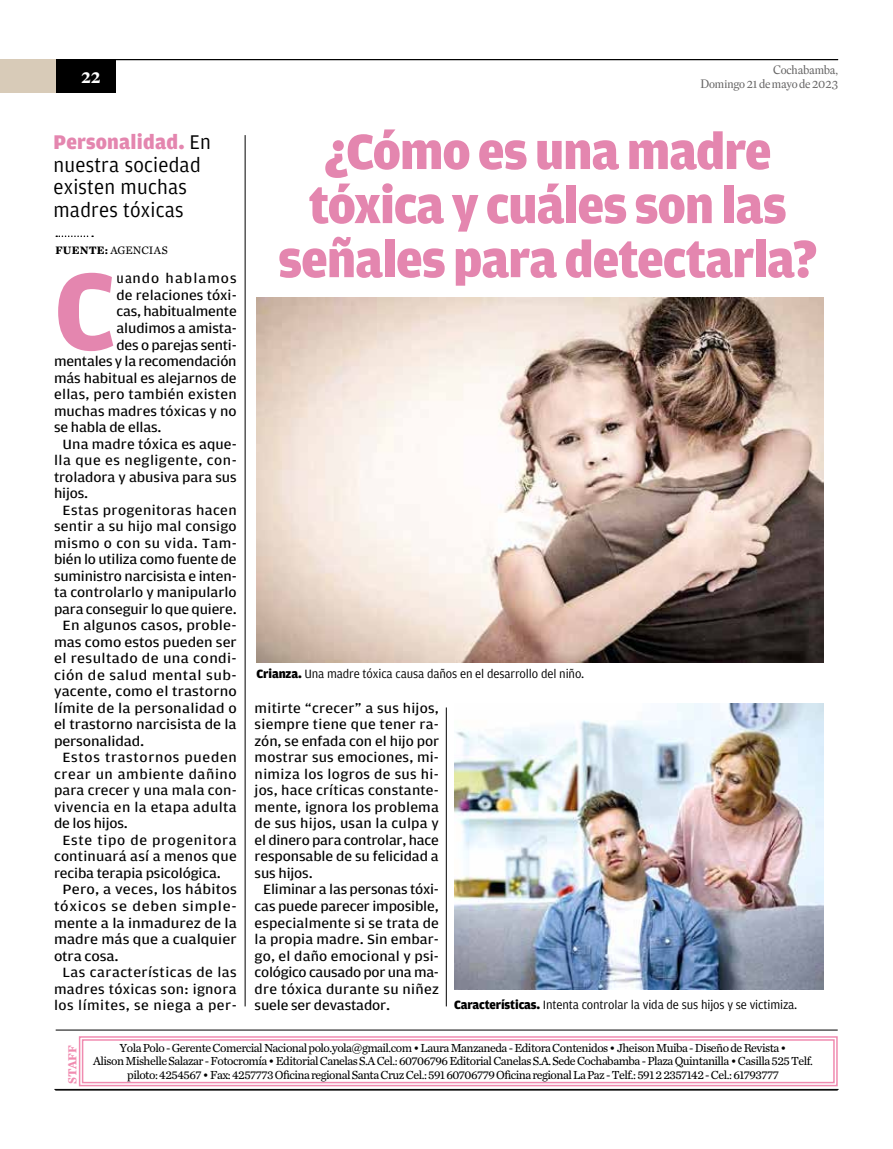
<style>
.page{position:relative;width:893px;height:1149px;background:#fff}
.page>*{position:absolute;margin:0;border:0;box-sizing:border-box;transform-origin:0 0}
.t1{font:700 115.65px "Amplitude";color:#e486af}
.t2{font:900 52.5px/54px "Amplitude";letter-spacing:-.02em;color:#e486af;text-align:center}
.t3{font:21px/22.5px "Amplitude";letter-spacing:.01em;color:#000}
.t4{font:700 18px "Eudald Headline";color:#fff}
.t5{font:14.25px "Amplitude";letter-spacing:.005em;color:#000;scale:1.13 1}
.t6{font:14.25px "Amplitude";letter-spacing:-.015em;color:#000;scale:1.13 1}
.t7{font:14.25px "Amplitude";letter-spacing:.005em;color:#000;scale:1.16 1}
.t8{font:14.25px "Amplitude";letter-spacing:.005em;color:#000;scale:1.17 1}
.t9{font:14.25px "Amplitude";letter-spacing:.03em;color:#000;scale:1.13 1}
.t10{font:14.25px "Amplitude";letter-spacing:.025em;color:#000;scale:1.13 1}
.t11{font:14.25px "Amplitude";letter-spacing:.04em;color:#000;scale:1.13 1}
.t12{font:14.25px "Amplitude";letter-spacing:.03em;color:#000;scale:1.16 1}
.t13{font:14.25px "Amplitude";letter-spacing:.035em;color:#000;scale:1.13 1}
.t14{font:14.25px "Amplitude";letter-spacing:.04em;color:#000;scale:1.17 1}
.t15{font:14.25px "Amplitude";letter-spacing:.065em;color:#000}
.t16{font:12.75px "Amplitude";letter-spacing:-.01em;color:#000}
.t17{font:12.15px/13.5px "Chronicle Text G2";letter-spacing:-.04em;color:#000;text-align:center}
.t18{font:700 12.15px "Chronicle Text G2";color:#f08bb0}
.t19{font:12px "Eudald Headline";letter-spacing:-.02em;color:#646363}
.t20{font:11.25px "Chronicle Text G2";letter-spacing:.005em;color:#000}
.s1{font-weight:900;color:#e486af}
.s2{font-weight:700}
.s3{font-weight:900}
</style>
<div class="page">
<hr style="left:55px;top:1089px;width:783px;height:1px;background:#000">
<svg style="left:78px;top:1036px;width:760px;height:50px"></svg>
<div style="left:82px;top:1038px;width:753px;height:44px;border:1px solid #f08bb0"></div>
<hr style="left:56px;top:1029px;width:782px;height:1px;background:#000">
<svg style="left:56px;top:235px;width:37px;height:2px"></svg>
<hr style="left:245px;top:135px;width:1px;height:871px;background:#000">
<hr style="left:446px;top:707px;width:1px;height:299px;background:#000">
<img style="left:256px;top:297px;width:568px;height:364px">
<img style="left:454px;top:703px;width:370px;height:286px">
<hr style="left:54px;top:1088px;width:784px;height:1px;background:#000">
<hr style="left:70px;top:59px;width:768px;height:1px;background:#000">
<div style="left:55px;top:59px;width:61px;height:34px;background:#000"></div>
<div style="left:0;top:59px;width:55px;height:34px;background:#d8cbb8"></div>
<p class="t4" style="left:81px;top:64px;width:21px">22</p>
<h3 class="t3" style="left:54px;top:131px;width:159px"><span class="s1">Personalidad.</span> En nuestra sociedad existen muchas madres tóxicas</h3>
<p class="t20" style="left:55px;top:242px;width:114px"><span class="s2">FUENTE:</span> AGENCIAS</p>
<h1 class="t1" style="left:54px;top:247px;width:63px">C</h1>
<p class="t15" style="left:117px;top:271px;width:122px">uando hablamos</p>
<p class="t5" style="left:117px;top:287px;width:108px">de relaciones tóxi-</p>
<p class="t6" style="left:117px;top:304px;width:108px">cas, habitualmente</p>
<p class="t5" style="left:117px;top:320px;width:108px">aludimos a amista-</p>
<p class="t6" style="left:117px;top:337px;width:108px">des o parejas senti-</p>
<p class="t6" style="left:54px;top:353px;width:163px">mentales y la recomendación</p>
<p class="t5" style="left:54px;top:370px;width:163px">más habitual es alejarnos de</p>
<p class="t5" style="left:54px;top:386px;width:163px">ellas, pero también existen</p>
<p class="t5" style="left:54px;top:403px;width:163px">muchas madres tóxicas y no</p>
<p class="t5" style="left:54px;top:419px;width:97px">se habla de ellas.</p>
<p class="t5" style="left:63px;top:436px;width:156px">Una madre tóxica es aque-</p>
<p class="t9" style="left:54px;top:452px;width:163px">lla que es negligente, con-</p>
<p class="t5" style="left:54px;top:469px;width:163px">troladora y abusiva para sus</p>
<p class="t5" style="left:54px;top:485px;width:32px">hijos.</p>
<p class="t10" style="left:63px;top:502px;width:156px">Estas progenitoras hacen</p>
<p class="t5" style="left:54px;top:518px;width:163px">sentir a su hijo mal consigo</p>
<p class="t10" style="left:54px;top:535px;width:163px">mismo o con su vida. Tam-</p>
<p class="t6" style="left:54px;top:551px;width:163px">bién lo utiliza como fuente de</p>
<p class="t5" style="left:54px;top:568px;width:163px">suministro narcisista e inten-</p>
<p class="t5" style="left:54px;top:584px;width:163px">ta controlarlo y manipularlo</p>
<p class="t5" style="left:54px;top:601px;width:163px">para conseguir lo que quiere.</p>
<p class="t7" style="left:63px;top:617px;width:152px">En algunos casos, proble-</p>
<p class="t7" style="left:54px;top:634px;width:159px">mas como estos pueden ser</p>
<p class="t7" style="left:54px;top:650px;width:159px">el resultado de una condi-</p>
<p class="t12" style="left:54px;top:667px;width:159px">ción de salud mental sub-</p>
<p class="t7" style="left:54px;top:683px;width:159px">yacente, como el trastorno</p>
<p class="t7" style="left:54px;top:700px;width:159px">límite de la personalidad o</p>
<p class="t7" style="left:54px;top:716px;width:159px">el trastorno narcisista de la</p>
<p class="t7" style="left:54px;top:733px;width:79px">personalidad.</p>
<p class="t11" style="left:63px;top:749px;width:156px">Estos trastornos pueden</p>
<p class="t13" style="left:54px;top:766px;width:163px">crear un ambiente dañino</p>
<p class="t5" style="left:54px;top:782px;width:163px">para crecer y una mala con-</p>
<p class="t5" style="left:54px;top:799px;width:163px">vivencia en la etapa adulta</p>
<p class="t5" style="left:54px;top:815px;width:67px">de los hijos.</p>
<p class="t11" style="left:63px;top:832px;width:156px">Este tipo de progenitora</p>
<p class="t5" style="left:54px;top:848px;width:163px">continuará así a menos que</p>
<p class="t5" style="left:54px;top:865px;width:149px">reciba terapia psicológica.</p>
<p class="t8" style="left:63px;top:881px;width:150px">Pero, a veces, los hábitos</p>
<p class="t14" style="left:54px;top:898px;width:158px">tóxicos se deben simple-</p>
<p class="t8" style="left:54px;top:914px;width:158px">mente a la inmadurez de la</p>
<p class="t8" style="left:54px;top:931px;width:158px">madre más que a cualquier</p>
<p class="t8" style="left:54px;top:947px;width:57px">otra cosa.</p>
<p class="t9" style="left:63px;top:964px;width:156px">Las características de las</p>
<p class="t5" style="left:54px;top:980px;width:163px">madres tóxicas son: ignora</p>
<p class="t9" style="left:54px;top:997px;width:163px">los límites, se niega a per-</p>
<p class="t19" style="left:773px;top:63px;width:66px">Cochabamba,</p>
<p class="t19" style="left:701px;top:77px;width:139px">Domingo 21 de mayo de 2023</p>
<h2 class="t2" style="left:278px;top:125px;width:540px">¿Cómo es una madre tóxica y cuáles son las señales para detectarla?</h2>
<p class="t16" style="left:256px;top:666px;width:329px"><span class="s3">Crianza.</span> Una madre tóxica causa daños en el desarrollo del niño.</p>
<p class="t5" style="left:255px;top:700px;width:165px">mitirte “crecer” a sus hijos,</p>
<p class="t5" style="left:255px;top:716px;width:165px">siempre tiene que tener ra-</p>
<p class="t5" style="left:255px;top:733px;width:165px">zón, se enfada con el hijo por</p>
<p class="t5" style="left:255px;top:749px;width:165px">mostrar sus emociones, mi-</p>
<p class="t5" style="left:255px;top:766px;width:165px">nimiza los logros de sus hi-</p>
<p class="t5" style="left:255px;top:782px;width:165px">jos, hace críticas constante-</p>
<p class="t5" style="left:255px;top:799px;width:165px">mente, ignora los problema</p>
<p class="t5" style="left:255px;top:815px;width:165px">de sus hijos, usan la culpa y</p>
<p class="t6" style="left:255px;top:832px;width:165px">el dinero para controlar, hace</p>
<p class="t5" style="left:255px;top:848px;width:165px">responsable de su felicidad a</p>
<p class="t5" style="left:255px;top:865px;width:53px">sus hijos.</p>
<p class="t6" style="left:263px;top:881px;width:157px">Eliminar a las personas tóxi-</p>
<p class="t5" style="left:255px;top:898px;width:164px">cas puede parecer imposible,</p>
<p class="t5" style="left:255px;top:914px;width:165px">especialmente si se trata de</p>
<p class="t5" style="left:255px;top:931px;width:165px">la propia madre. Sin embar-</p>
<p class="t5" style="left:255px;top:947px;width:165px">go, el daño emocional y psi-</p>
<p class="t6" style="left:255px;top:964px;width:165px">cológico causado por una ma-</p>
<p class="t5" style="left:255px;top:980px;width:165px">dre tóxica durante su niñez</p>
<p class="t5" style="left:255px;top:997px;width:121px">suele ser devastador.</p>
<p class="t16" style="left:454px;top:996px;width:345px"><span class="s3">Características.</span> Intenta controlar la vida de sus hijos y se victimiza.</p>
<p class="t18" style="left:63px;top:1083px;width:40px;rotate:-90deg">STAFF</p>
<p class="t17" style="left:93px;top:1039px;width:721px">Yola Polo - Gerente Comercial Nacional polo.yola@gmail.com • Laura Manzaneda - Editora Contenidos • Jheison Muiba - Diseño de Revista •<br>Alison Mishelle Salazar - Fotocromía • Editorial Canelas S.A Cel.: 60706796 Editorial Canelas S.A. Sede Cochabamba - Plaza Quintanilla • Casilla 525 Telf. piloto: 4254567 • Fax: 4257773 Oficina regional Santa Cruz Cel.: 591 60706779 Oficina regional La Paz - Telf.: 591 2 2357142 - Cel.: 61793777</p>
</div>
